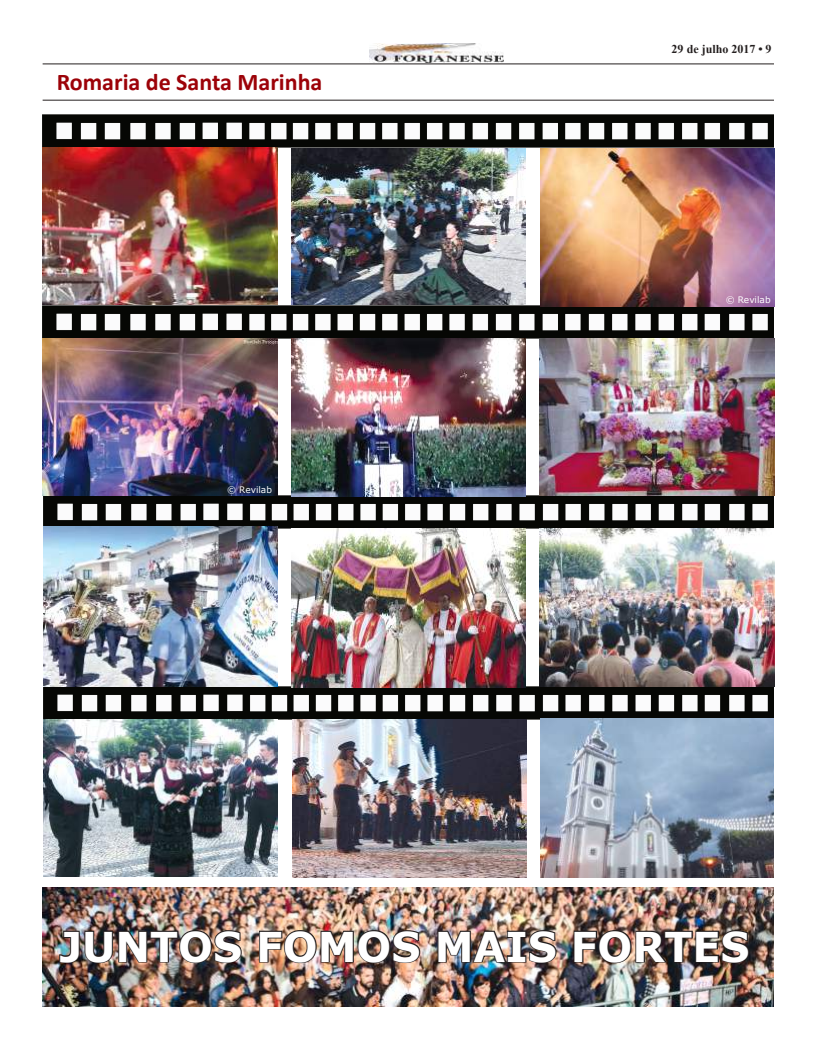
<style>
.page{position:relative;width:817px;height:1049px;background:#fff}
.page>*{position:absolute;margin:0;border:0;box-sizing:border-box;transform-origin:0 0}
.t1{font:700 41px "Verdana";color:#fff}
.t2{font:700 24px "Calibri";color:#9c0208}
.t3{font:700 12px "Times New Roman";color:#241f1f}
.t4{font:9px "Verdana";color:#fff}
</style>
<div class="page">
<img style="left:43px;top:115px;width:730px;height:33px">
<img style="left:42px;top:305px;width:731px;height:33px">
<img style="left:43px;top:496px;width:730px;height:33px">
<img style="left:43px;top:686px;width:730px;height:33px">
<img style="left:369px;top:43px;width:134px;height:19px">
<hr style="left:43px;top:100px;width:730px;height:1px;background:#241f1f">
<hr style="left:43px;top:63px;width:730px;height:1px;background:#241f1f">
<img style="left:43px;top:147px;width:234px;height:158px">
<img style="left:540px;top:148px;width:233px;height:158px">
<img style="left:291px;top:338px;width:234px;height:159px">
<img style="left:292px;top:719px;width:234px;height:158px">
<img style="left:539px;top:338px;width:235px;height:157px">
<img style="left:43px;top:719px;width:234px;height:158px">
<img style="left:540px;top:718px;width:233px;height:159px">
<img style="left:291px;top:529px;width:234px;height:158px">
<img style="left:539px;top:529px;width:235px;height:157px">
<img style="left:291px;top:148px;width:234px;height:157px">
<img style="left:42px;top:338px;width:235px;height:157px">
<img style="left:43px;top:888px;width:730px;height:118px">
<img style="left:58px;top:929px;width:185px;height:35px">
<img style="left:258px;top:929px;width:163px;height:35px">
<img style="left:436px;top:929px;width:121px;height:35px">
<img style="left:572px;top:929px;width:178px;height:35px">
<img style="left:43px;top:527px;width:234px;height:159px">
<p class="t2" style="left:57px;top:66px;width:267px">Romaria de Santa Marinha</p>
<p class="t4" style="left:227px;top:483px;width:46px">© Revilab</p>
<p class="t3" style="left:671px;top:40px;width:101px">29 de julho 2017 • 9</p>
<p class="t4" style="left:725px;top:294px;width:46px">© Revilab</p>
<h1 class="t1" style="left:59px;top:917px;width:691px">JUNTOS FOMOS MAIS FORTES</h1>
</div>
